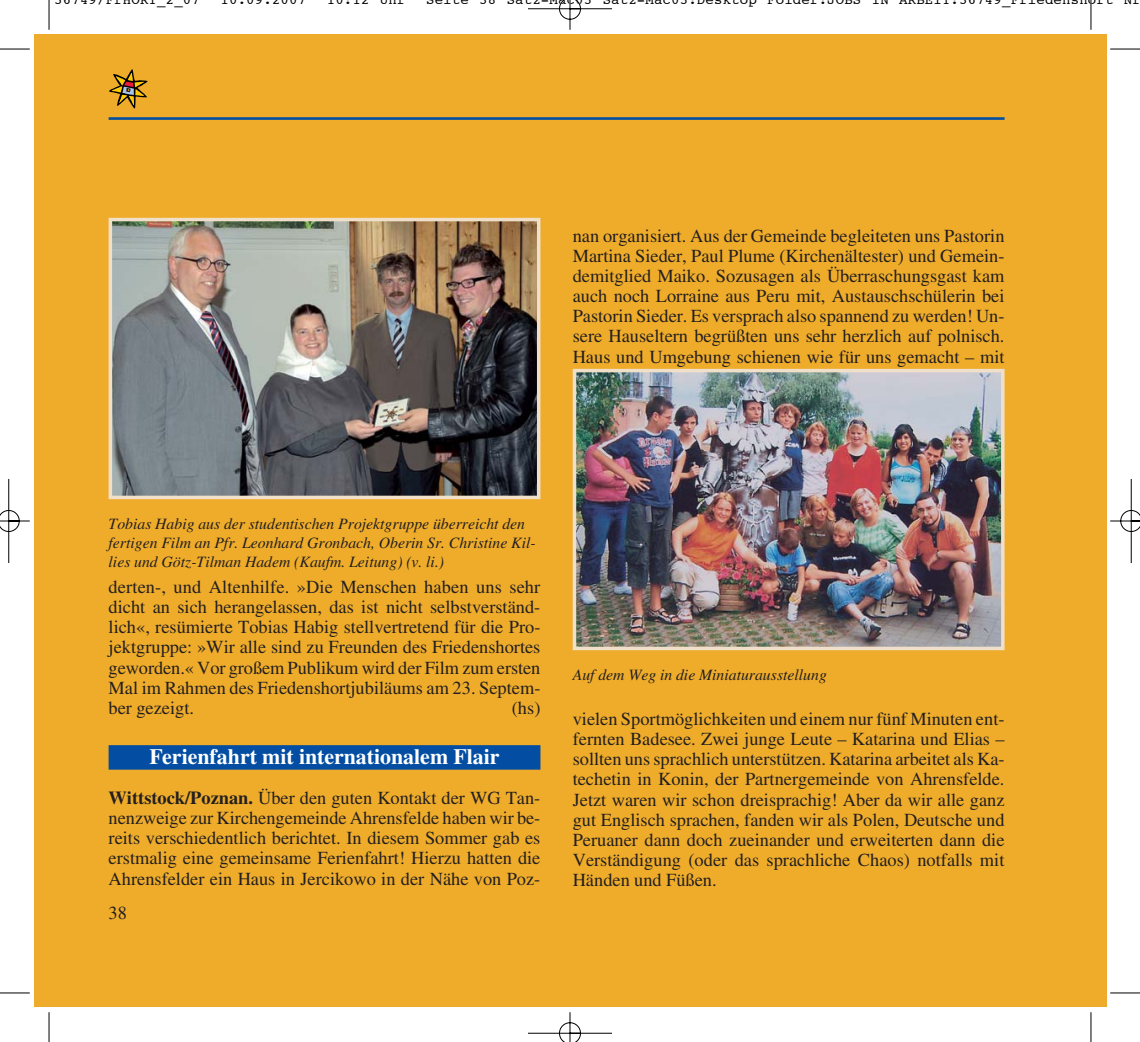
<style>
.page{position:relative;width:1140px;height:1042px;background:#fff}
.page>*{position:absolute;margin:0;border:0;box-sizing:border-box;transform-origin:0 0}
.t1{font:700 21.88px "Times";color:#fff}
.t2{font:18.38px/20.1px "Times";color:#231f20;text-align:justify}
.t3{font:italic 15.75px/19.2px "Times";color:#231f20}
.t4{font:14px "Courier";letter-spacing:.01em;color:#000}
.t5{font:14px "Courier";letter-spacing:.32em;color:#000}
.s1{font-weight:700}
</style>
<div class="page">
<img style="left:0;top:0;width:1139px;height:1041px">
<p class="t4" style="left:114px;top:-7px;width:10px">r</p>
<p class="t4" style="left:157px;top:-7px;width:27px">_ _</p>
<p class="t4" style="left:238px;top:-7px;width:36px">. .</p>
<p class="t4" style="left:344px;top:-7px;width:10px">:</p>
<p class="t4" style="left:397px;top:-7px;width:10px">r</p>
<p class="t4" style="left:434px;top:-7px;width:36px">e e</p>
<p class="t4" style="left:515px;top:-7px;width:61px">a z- ac</p>
<p class="t4" style="left:611px;top:-7px;width:147px">az-ac :es op</p>
<p class="t4" style="left:775px;top:-7px;width:53px">o er:</p>
<p class="t4" style="left:950px;top:-7px;width:10px">:</p>
<p class="t5" style="left:1002px;top:-7px;width:104px">_reensor</p>
<p class="t4" style="left:1132px;top:-7px;width:10px">r</p>
<p class="t2" style="left:572px;top:227px;width:433px">nan organisiert. Aus der Gemeinde begleiteten uns Pastorin Martina Sieder, Paul Plume (Kirchenältester) und Gemein&shy;demitglied Maiko. Sozusagen als Überraschungsgast kam auch noch Lorraine aus Peru mit, Austauschschülerin bei Pastorin Sieder. Es versprach also spannend zu werden! Un&shy;sere Hauseltern begrüßten uns sehr herzlich auf polnisch.<br>Haus und Umgebung schienen wie für uns gemacht – mit</p>
<p class="t3" style="left:109px;top:515px;width:428px">Tobias Habig aus der studentischen Projektgruppe überreicht den fertigen Film an Pfr. Leonhard Gronbach, Oberin Sr. Christine Kil&shy;lies und Götz-Tilman Hadem (Kaufm. Leitung) (v. li.)</p>
<p class="t2" style="left:109px;top:578px;width:433px">derten-, und Altenhilfe. »Die Menschen haben uns sehr dicht an sich herangelassen, das ist nicht selbstverständ&shy;lich«, resümierte Tobias Habig stellvertretend für die Pro&shy;jektgruppe: »Wir alle sind zu Freunden des Friedenshortes geworden.« Vor großem Publikum wird der Film zum ersten Mal im Rahmen des Friedenshortjubiläums am 23. Septem&shy;ber gezeigt.</p>
<p class="t2" style="left:512px;top:699px;width:30px">(hs)</p>
<p class="t1" style="left:149px;top:748px;width:351px">Ferienfahrt mit internationalem Flair</p>
<p class="t2" style="left:109px;top:789px;width:433px"><span class="s1">Wittstock/Poznan.</span> Über den guten Kontakt der WG Tan&shy;nenzweige zur Kirchengemeinde Ahrensfelde haben wir be&shy;reits verschiedentlich berichtet. In diesem Sommer gab es erstmalig eine gemeinsame Ferienfahrt! Hierzu hatten die Ahrensfelder ein Haus in Jercikowo in der Nähe von Poz-</p>
<p class="t2" style="left:109px;top:904px;width:20px">38</p>
<p class="t3" style="left:572px;top:666px;width:256px">Auf dem Weg in die Miniaturausstellung</p>
<p class="t2" style="left:572px;top:710px;width:433px">vielen Sportmöglichkeiten und einem nur fünf Minuten ent&shy;fernten Badesee. Zwei junge Leute – Katarina und Elias – sollten uns sprachlich unterstützen. Katarina arbeitet als Ka&shy;techetin in Konin, der Partnergemeinde von Ahrensfelde.<br>Jetzt waren wir schon dreisprachig! Aber da wir alle ganz gut Englisch sprachen, fanden wir als Polen, Deutsche und Peruaner dann doch zueinander und erweiterten dann die Verständigung (oder das sprachliche Chaos) notfalls mit Händen und Füßen.</p>
</div>
